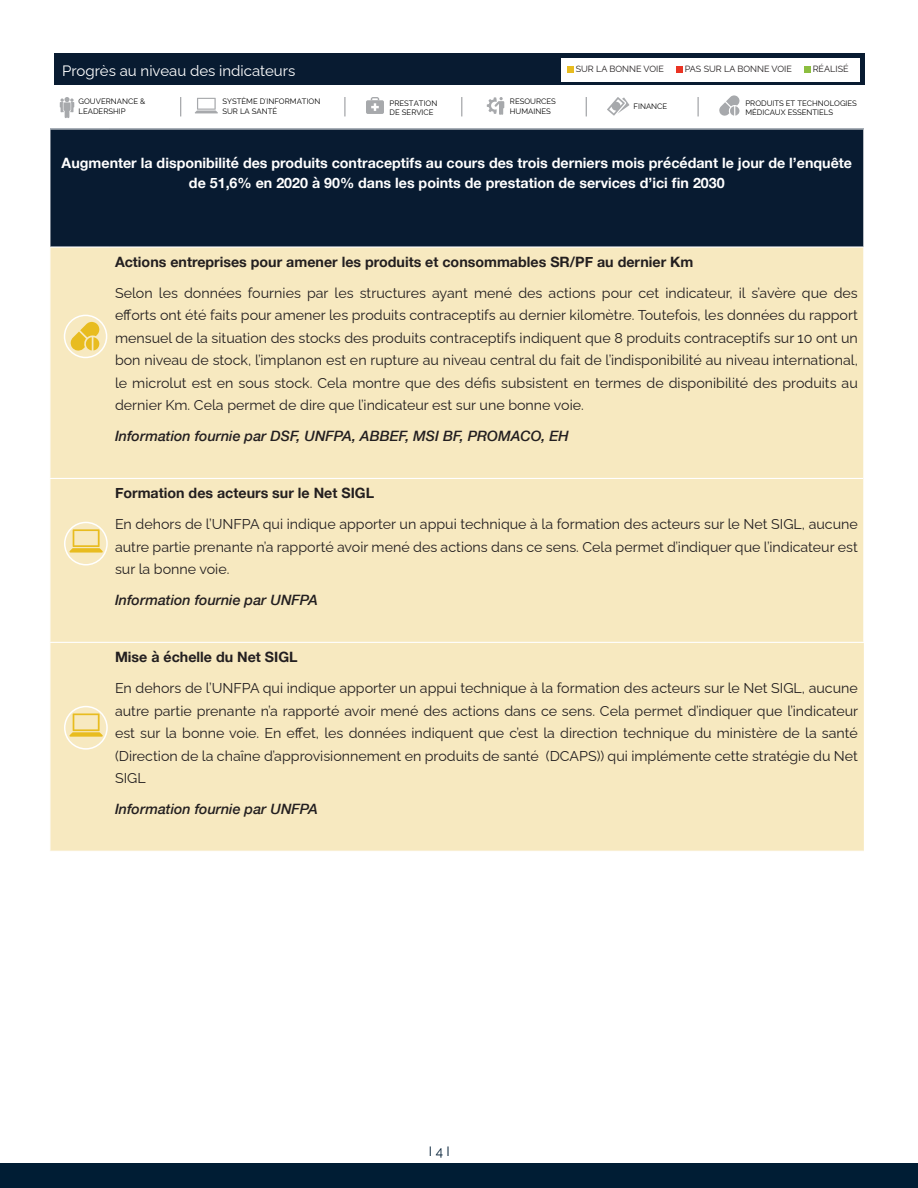
<style>
.page{position:relative;width:918px;height:1188px;background:#fff}
.page>*{position:absolute;margin:0;border:0;box-sizing:border-box;transform-origin:0 0}
.boxe{font:15px "Raleway";color:#fff}
.boxe-2{font:14.25px/22.5px "Raleway";color:#231f20;text-align:justify}
.t1{font:700 14.25px/19.5px "Helvetica Neue";color:#fff;text-align:center}
.boxe-3{font:700 14.25px "Helvetica Neue";color:#231f20}
.boxe-4{font:italic 500 14.25px "Helvetica Neue";color:#231f20}
.t2{font:13.5px "Raleway";color:#001d34}
.boxe-5{font:9px "Raleway";color:#231f20}
.t3{font:7.65px/9.3px "Raleway";color:#000}
</style>
<div class="page">
<div style="left:54px;top:54px;width:810px;height:31px;background:#081b31"></div>
<div style="left:50px;top:129px;width:814px;height:118px;background:#081b31"></div>
<div style="left:50px;top:248px;width:814px;height:603px;background:#f7e9c0"></div>
<hr style="left:863px;top:129px;width:1px;height:118px;background:#fff">
<hr style="left:49px;top:478px;width:60px;height:1px;background:#fff">
<hr style="left:109px;top:478px;width:754px;height:1px;background:#fff">
<hr style="left:49px;top:246px;width:60px;height:2px;background:#fff">
<hr style="left:109px;top:246px;width:754px;height:2px;background:#fff">
<hr style="left:863px;top:247px;width:1px;height:231px;background:#fff">
<hr style="left:863px;top:478px;width:1px;height:164px;background:#fff">
<hr style="left:49px;top:642px;width:60px;height:1px;background:#fff">
<hr style="left:109px;top:642px;width:755px;height:1px;background:#fff">
<div style="left:561px;top:58px;width:299px;height:24px;background:#fff"></div>
<svg style="left:567px;top:66px;width:6px;height:6px"></svg>
<svg style="left:676px;top:66px;width:6px;height:6px"></svg>
<svg style="left:804px;top:66px;width:6px;height:6px"></svg>
<svg style="left:60px;top:97px;width:14px;height:21px"></svg>
<svg style="left:366px;top:97px;width:18px;height:17px"></svg>
<svg style="left:607px;top:97px;width:22px;height:19px"></svg>
<svg style="left:180px;top:97px;width:1px;height:19px"></svg>
<svg style="left:344px;top:97px;width:2px;height:19px"></svg>
<svg style="left:461px;top:97px;width:1px;height:19px"></svg>
<svg style="left:586px;top:97px;width:1px;height:19px"></svg>
<svg style="left:487px;top:97px;width:17px;height:18px"></svg>
<svg style="left:195px;top:98px;width:23px;height:15px"></svg>
<svg style="left:719px;top:95px;width:20px;height:21px"></svg>
<svg style="left:697px;top:97px;width:2px;height:19px"></svg>
<div style="left:64px;top:315px;width:43px;height:43px;border:2px solid #fff;border-radius:50%"></div>
<svg style="left:71px;top:322px;width:28px;height:29px"></svg>
<div style="left:64px;top:522px;width:44px;height:44px;border:2px solid #fff;border-radius:50%"></div>
<svg style="left:69px;top:529px;width:34px;height:24px"></svg>
<div style="left:64px;top:706px;width:44px;height:44px;border:2px solid #fff;border-radius:50%"></div>
<svg style="left:69px;top:713px;width:34px;height:24px"></svg>
<div style="left:0;top:1163px;width:918px;height:25px;background:#001d34"></div>
<p class="boxe" style="left:62px;top:59px;width:235px">Progrès au niveau des indicateurs</p>
<p class="boxe-5" style="left:576px;top:62px;width:90px">SUR LA BONNE VOIE</p>
<p class="boxe-5" style="left:685px;top:62px;width:109px">PAS SUR LA BONNE VOIE</p>
<p class="boxe-5" style="left:813px;top:62px;width:37px">RÉALISÉ</p>
<p class="t3" style="left:222px;top:97px;width:99px">SYSTÈME D'INFORMATION<br>SUR LA SANTÉ</p>
<p class="t3" style="left:510px;top:97px;width:48px">RESOURCES<br>HUMAINES</p>
<p class="t3" style="left:745px;top:98px;width:113px">PRODUITS ET TECHNOLOGIES<br>MÉDICAUX ESSENTIELS</p>
<p class="t3" style="left:79px;top:97px;width:68px">GOUVERNANCE &amp;<br>LEADERSHIP</p>
<p class="t3" style="left:390px;top:99px;width:49px">PRESTATION<br>DE SERVICE</p>
<p class="t3" style="left:634px;top:101px;width:35px">FINANCE</p>
<p class="t1" style="left:62px;top:154px;width:792px">Augmenter la disponibilité des produits contraceptifs au cours des trois derniers mois précédant le jour de l’enquête de 51,6% en 2020 à 90% dans les points de prestation de services d’ici fin 2030</p>
<p class="boxe-3" style="left:115px;top:251px;width:580px">Actions entreprises pour amener les produits et consommables SR/PF au dernier Km</p>
<p class="boxe-2" style="left:115px;top:280px;width:744px">Selon les données fournies par les structures ayant mené des actions pour cet indicateur, il s’avère que des efforts ont été faits pour amener les produits contraceptifs au dernier kilomètre. Toutefois, les données du rapport mensuel de la situation des stocks des produits contraceptifs indiquent que 8 produits contraceptifs sur 10 ont un bon niveau de stock, l’implanon est en rupture au niveau central du fait de l’indisponibilité au niveau international, le microlut est en sous stock. Cela montre que des défis subsistent en termes de disponibilité des produits au dernier Km. Cela permet de dire que l’indicateur est sur une bonne voie.</p>
<p class="boxe-4" style="left:115px;top:424px;width:455px">Information fournie par DSF, UNFPA, ABBEF, MSI BF, PROMACO, EH</p>
<p class="boxe-3" style="left:115px;top:482px;width:261px">Formation des acteurs sur le Net SIGL</p>
<p class="boxe-2" style="left:115px;top:512px;width:744px">En dehors de l’UNFPA qui indique apporter un appui technique à la formation des acteurs sur le Net SIGL, aucune autre partie prenante n’a rapporté avoir mené des actions dans ce sens. Cela permet d’indiquer que l’indicateur est sur la bonne voie.</p>
<p class="boxe-4" style="left:115px;top:588px;width:204px">Information fournie par UNFPA</p>
<p class="boxe-3" style="left:115px;top:646px;width:184px">Mise à échelle du Net SIGL</p>
<p class="boxe-2" style="left:115px;top:675px;width:745px">En dehors de l’UNFPA qui indique apporter un appui technique à la formation des acteurs sur le Net SIGL, aucune autre partie prenante n’a rapporté avoir mené des actions dans ce sens. Cela permet d’indiquer que l’indicateur est sur la bonne voie. En effet, les données indiquent que c’est la direction technique du ministère de la santé (Direction de la chaîne d’approvisionnement en produits de santé (DCAPS)) qui implémente cette stratégie du Net SIGL</p>
<p class="boxe-4" style="left:115px;top:797px;width:204px">Information fournie par UNFPA</p>
<p class="t2" style="left:429px;top:1141px;width:22px">I 4 I</p>
</div>
